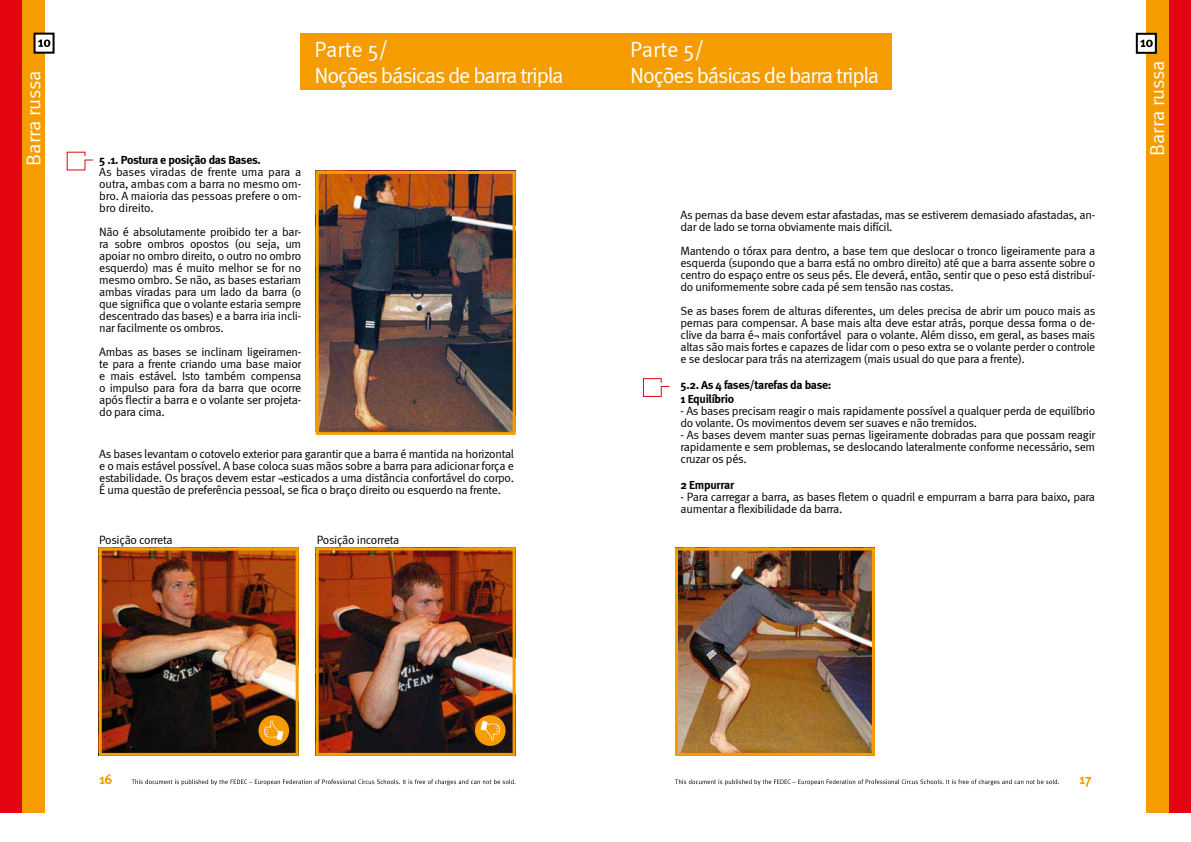
<style>
.page{position:relative;width:1191px;height:842px;background:#fff}
.page>*{position:absolute;margin:0;border:0;box-sizing:border-box;transform-origin:0 0}
.t1{font:22px/26.4px "Meta Normal";letter-spacing:-.05em;color:#fff}
.t2{font:20px "Meta Normal";letter-spacing:-.01em;color:#fff}
.t3{font:12px/12px "Meta Normal";letter-spacing:-.025em;color:#000101;text-align:justify}
.t4{font:700 12px/14px "Meta";letter-spacing:-.03em;color:#000101}
</style>
<div class="page">
<div style="left:0;top:0;width:22px;height:813px;background:#e30512"></div>
<div style="left:22px;top:0;width:23px;height:813px;background:#f59c00"></div>
<div style="left:35px;top:34px;width:19px;height:19px;background:#fff"></div>
<svg style="left:38px;top:40px;width:12px;height:7px"></svg>
<div style="left:34px;top:33px;width:21px;height:21px;border:2px solid #000"></div>
<svg style="left:99px;top:774px;width:13px;height:10px"></svg>
<svg style="left:132px;top:779px;width:383px;height:6px"></svg>
<div style="left:300px;top:33px;width:295px;height:57px;background:#f59c00"></div>
<svg style="left:66px;top:151px;width:27px;height:20px"></svg>
<img style="left:320px;top:175px;width:191px;height:256px">
<div style="left:316px;top:171px;width:199px;height:264px;border:3px solid #f59c00"></div>
<img style="left:103px;top:551px;width:192px;height:201px">
<div style="left:99px;top:547px;width:200px;height:209px;border:3px solid #f59c00"></div>
<img style="left:320px;top:551px;width:191px;height:201px">
<div style="left:316px;top:547px;width:199px;height:209px;border:3px solid #f59c00"></div>
<div style="left:258px;top:715px;width:31px;height:31px;background:#f59c00;border-radius:50%"></div>
<svg style="left:264px;top:720px;width:19px;height:21px"></svg>
<div style="left:475px;top:715px;width:30px;height:31px;background:#f59c00;border-radius:50%"></div>
<svg style="left:480px;top:720px;width:20px;height:21px"></svg>
<div style="left:1168px;top:0;width:23px;height:813px;background:#e30512"></div>
<div style="left:1145px;top:0;width:23px;height:813px;background:#f59c00"></div>
<div style="left:1136px;top:34px;width:19px;height:19px;background:#fff"></div>
<svg style="left:1140px;top:40px;width:12px;height:7px"></svg>
<div style="left:1135px;top:33px;width:21px;height:21px;border:2px solid #000"></div>
<svg style="left:675px;top:779px;width:384px;height:6px"></svg>
<svg style="left:1079px;top:777px;width:12px;height:10px"></svg>
<svg style="left:642px;top:378px;width:28px;height:19px"></svg>
<img style="left:679px;top:551px;width:192px;height:201px">
<div style="left:675px;top:547px;width:200px;height:209px;border:3px solid #f59c00"></div>
<div style="left:576px;top:33px;width:316px;height:57px;background:#f59c00"></div>
<h2 class="t2" style="left:22px;top:166px;width:97px;rotate:-90deg">Barra russa</h2>
<h1 class="t1" style="left:314px;top:35px;width:251px">Parte 5/<br>Noções básicas de barra tripla</h1>
<p class="t4" style="left:99px;top:153px;width:163px">5 .1. Postura e posição das Bases.</p>
<p class="t3" style="left:99px;top:166px;width:203px">As bases viradas de frente uma para a outra, ambas com a barra no mesmo om&shy;bro. A maioria das pessoas prefere o om&shy;bro direito.</p>
<p class="t3" style="left:99px;top:226px;width:203px">Não é absolutamente proibido ter a bar&shy;ra sobre ombros opostos (ou seja, um apoiar no ombro direito, o outro no ombro esquerdo) mas é muito melhor se for no mesmo ombro. Se não, as bases estariam ambas viradas para um lado da barra (o que significa que o volante estaria sempre descentrado das bases) e a barra iria incli&shy;nar facilmente os ombros.</p>
<p class="t3" style="left:99px;top:346px;width:203px">Ambas as bases se inclinam ligeiramen&shy;te para a frente criando uma base maior e mais estável. Isto também compensa o impulso para fora da barra que ocorre após flectir a barra e o volante ser projeta&shy;do para cima.</p>
<p class="t3" style="left:99px;top:447px;width:416px">As bases levantam o cotovelo exterior para garantir que a barra é mantida na horizontal e o mais estável possível. A base coloca suas mãos sobre a barra para adicionar força e estabilidade. Os braços devem estar ¬esticados a uma distância confortável do corpo.<br>É uma questão de preferência pessoal, se fica o braço direito ou esquerdo na frente.</p>
<p class="t3" style="left:99px;top:534px;width:75px">Posição correta</p>
<p class="t3" style="left:317px;top:534px;width:84px">Posição incorreta</p>
<h1 class="t1" style="left:630px;top:35px;width:251px">Parte 5/<br>Noções básicas de barra tripla</h1>
<p class="t3" style="left:680px;top:209px;width:416px">As pernas da base devem estar afastadas, mas se estiverem demasiado afastadas, an&shy;dar de lado se torna obviamente mais difícil.</p>
<p class="t3" style="left:680px;top:245px;width:416px">Mantendo o tórax para dentro, a base tem que deslocar o tronco ligeiramente para a esquerda (supondo que a barra está no ombro direito) até que a barra assente sobre o centro do espaço entre os seus pés. Ele deverá, então, sentir que o peso está distribuí&shy;do uniformemente sobre cada pé sem tensão nas costas.</p>
<p class="t3" style="left:680px;top:305px;width:416px">Se as bases forem de alturas diferentes, um deles precisa de abrir um pouco mais as pernas para compensar. A base mais alta deve estar atrás, porque dessa forma o de&shy;clive da barra é¬ mais confortável para o volante. Além disso, em geral, as bases mais altas são mais fortes e capazes de lidar com o peso extra se o volante perder o controle e se deslocar para trás na aterrizagem (mais usual do que para a frente).</p>
<p class="t4" style="left:680px;top:378px;width:152px">5.2. As 4 fases/tarefas da base:<br>1 Equilíbrio</p>
<p class="t3" style="left:680px;top:405px;width:416px">- As bases precisam reagir o mais rapidamente possível a qualquer perda de equilíbrio do volante. Os movimentos devem ser suaves e não tremidos.</p>
<p class="t3" style="left:680px;top:429px;width:416px">- As bases devem manter suas pernas ligeiramente dobradas para que possam reagir rapidamente e sem problemas, se deslocando lateralmente conforme necessário, sem cruzar os pés.</p>
<p class="t4" style="left:680px;top:478px;width:55px">2 Empurrar</p>
<p class="t3" style="left:680px;top:491px;width:416px">- Para carregar a barra, as bases fletem o quadril e empurram a barra para baixo, para aumentar a flexibilidade da barra.</p>
<h2 class="t2" style="left:1145px;top:156px;width:97px;rotate:-90deg">Barra russa</h2>
</div>
